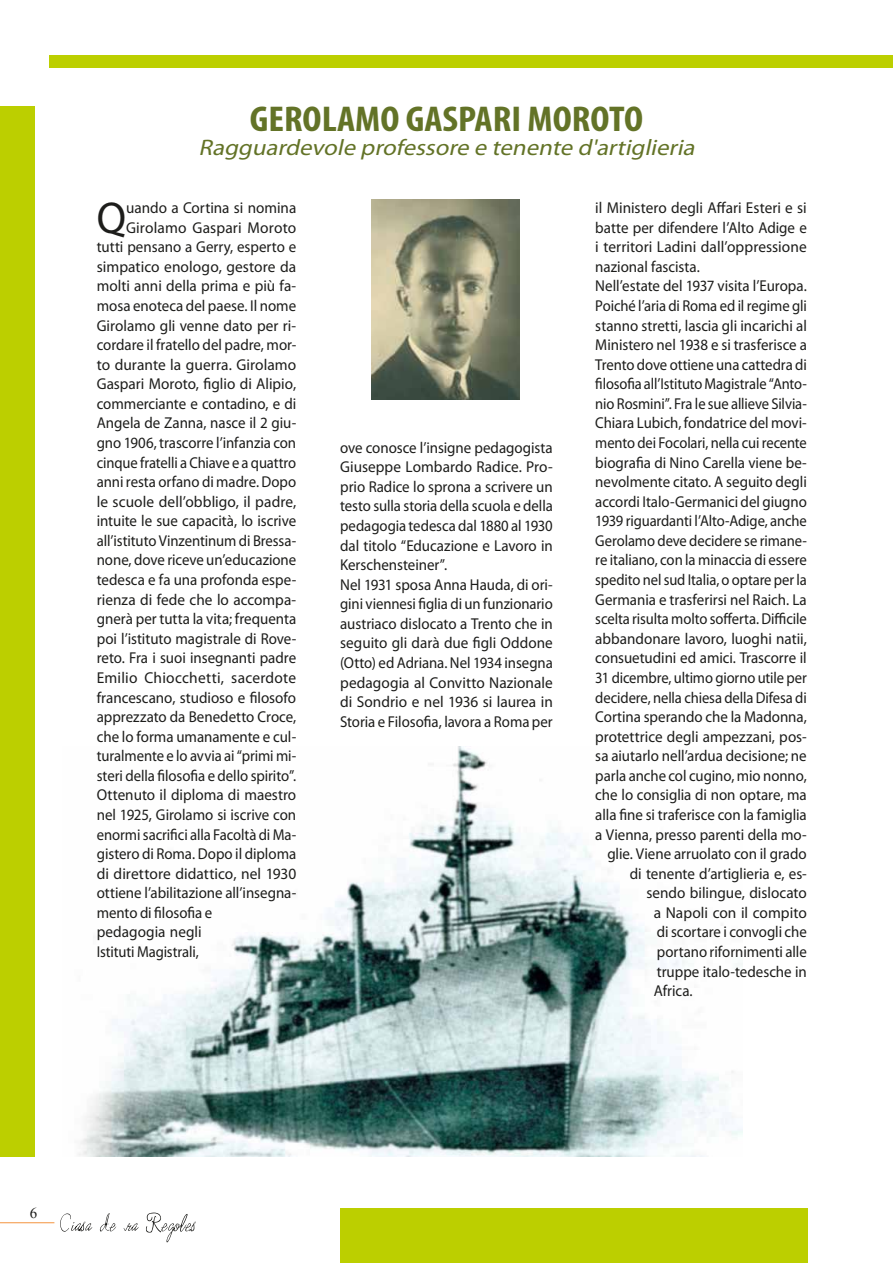
<style>
.page{position:relative;width:893px;height:1263px;background:#fff}
.page>*{position:absolute;margin:0;border:0;box-sizing:border-box;transform-origin:0 0}
.t1{font:44.85px "Myriad Pro";color:#1d1d1b;scale:.95 1}
.t2{font:700 condensed 36px "Myriad Pro";color:#637327;scale:1.1 1}
.t3{font:italic 22.5px "Myriad Pro";color:#637327;scale:1.1 1}
.t4{font:15.75px/19.5px "Myriad Pro";letter-spacing:-.005em;color:#1d1d1b;scale:.95 1}
.t5{font:15.75px "Myriad Pro";letter-spacing:-.005em;color:#1d1d1b;scale:.93 1}
.t6{font:15.75px "Myriad Pro";letter-spacing:-.005em;color:#1d1d1b;scale:.94 1}
.t7{font:15.75px "Myriad Pro";letter-spacing:-.005em;color:#1d1d1b}
.t8{font:15.75px "Myriad Pro";letter-spacing:-.005em;color:#1d1d1b;scale:.96 1}
.t9{font:15.75px "Myriad Pro";letter-spacing:-.005em;color:#1d1d1b;scale:.92 1}
.t10{font:15.75px "Myriad Pro";letter-spacing:.015em;color:#1d1d1b}
.t11{font:15px "Times New Roman";color:#1d1d1b}
</style>
<div class="page">
<hr style="left:0;top:1222px;width:54px;height:1px;background:#f4943f">
<svg style="left:60px;top:1212px;width:136px;height:30px"></svg>
<img style="left:78px;top:746px;width:664px;height:411px">
<img style="left:371px;top:200px;width:149px;height:199px">
<div style="left:0;top:106px;width:34px;height:1051px;background:#bccf00"></div>
<div style="left:340px;top:1208px;width:468px;height:55px;background:#bccf00"></div>
<div style="left:50px;top:55px;width:843px;height:13px;background:#bccf00"></div>
<h2 class="t2" style="left:250px;top:97px;width:359px">GEROLAMO GASPARI MOROTO</h2>
<h3 class="t3" style="left:199px;top:134px;width:457px">Ragguardevole professore e tenente d'artiglieria</h3>
<h1 class="t1" style="left:97px;top:190px;width:32px">Q</h1>
<p class="t8" style="left:126px;top:198px;width:179px">uando a Cortina si nomina</p>
<p class="t7" style="left:126px;top:218px;width:172px">Girolamo Gaspari Moroto</p>
<p class="t4" style="left:97px;top:237px;width:212px">tutti pensano a Gerry, esperto e</p>
<p class="t7" style="left:97px;top:257px;width:201px">simpatico enologo, gestore da</p>
<p class="t8" style="left:97px;top:276px;width:209px">molti anni della prima e più fa-</p>
<p class="t4" style="left:97px;top:296px;width:212px">mosa enoteca del paese. Il nome</p>
<p class="t7" style="left:97px;top:316px;width:201px">Girolamo gli venne dato per ri-</p>
<p class="t4" style="left:97px;top:335px;width:212px">cordare il fratello del padre, mor-</p>
<p class="t7" style="left:97px;top:355px;width:201px">to durante la guerra. Girolamo</p>
<p class="t8" style="left:97px;top:374px;width:209px">Gaspari Moroto, figlio di Alipio,</p>
<p class="t4" style="left:97px;top:394px;width:211px">commerciante e contadino, e di</p>
<p class="t4" style="left:97px;top:413px;width:212px">Angela de Zanna, nasce il 2 giu-</p>
<p class="t4" style="left:97px;top:433px;width:211px">gno 1906, trascorre l’infanzia con</p>
<p class="t5" style="left:97px;top:453px;width:216px">cinque fratelli a Chiave e a quattro</p>
<p class="t6" style="left:97px;top:472px;width:214px">anni resta orfano di madre. Dopo</p>
<p class="t7" style="left:97px;top:492px;width:201px">le scuole dell’obbligo, il padre,</p>
<p class="t4" style="left:97px;top:511px;width:211px">intuite le sue capacità, lo iscrive</p>
<p class="t6" style="left:97px;top:531px;width:214px">all’istituto Vinzentinum di Bressa-</p>
<p class="t6" style="left:97px;top:550px;width:214px">none, dove riceve un’educazione</p>
<p class="t4" style="left:97px;top:570px;width:212px">tedesca e fa una profonda espe-</p>
<p class="t7" style="left:97px;top:590px;width:201px">rienza di fede che lo accompa-</p>
<p class="t4" style="left:97px;top:609px;width:211px">gnerà per tutta la vita; frequenta</p>
<p class="t4" style="left:97px;top:628px;width:212px">poi l’istituto magistrale di Rove-</p>
<p class="t4" style="left:97px;top:648px;width:211px">reto. Fra i suoi insegnanti padre</p>
<p class="t10" style="left:97px;top:668px;width:201px">Emilio Chiocchetti, sacerdote</p>
<p class="t8" style="left:97px;top:687px;width:209px">francescano, studioso e filosofo</p>
<p class="t4" style="left:97px;top:707px;width:211px">apprezzato da Benedetto Croce,</p>
<p class="t4" style="left:97px;top:726px;width:212px">che lo forma umanamente e cul-</p>
<p class="t5" style="left:97px;top:746px;width:216px">turalmente e lo avvia ai “primi mi-</p>
<p class="t6" style="left:97px;top:766px;width:214px">steri della filosofia e dello spirito”.</p>
<p class="t8" style="left:97px;top:785px;width:209px">Ottenuto il diploma di maestro</p>
<p class="t4" style="left:97px;top:805px;width:212px">nel 1925, Girolamo si iscrive con</p>
<p class="t5" style="left:97px;top:824px;width:216px">enormi sacrifici alla Facoltà di Ma-</p>
<p class="t4" style="left:97px;top:844px;width:211px">gistero di Roma. Dopo il diploma</p>
<p class="t7" style="left:97px;top:864px;width:201px">di direttore didattico, nel 1930</p>
<p class="t4" style="left:97px;top:883px;width:212px">ottiene l’abilitazione all’insegna-</p>
<p class="t6" style="left:97px;top:903px;width:124px">mento di filosofia e</p>
<p class="t8" style="left:97px;top:922px;width:111px">pedagogia negli</p>
<p class="t5" style="left:97px;top:942px;width:111px">Istituti Magistrali,</p>
<p class="t4" style="left:340px;top:437px;width:225px">ove conosce l’insigne pedagogista Giuseppe Lombardo Radice. Pro&shy;prio Radice lo sprona a scrivere un testo sulla storia della scuola e della pedagogia tedesca dal 1880 al 1930 dal titolo “Educazione e Lavoro in Kerschensteiner”.<br>Nel 1931 sposa Anna Hauda, di ori&shy;gini viennesi figlia di un funzionario austriaco dislocato a Trento che in seguito gli darà due figli Oddone (Otto) ed Adriana. Nel 1934 insegna pedagogia al Convitto Nazionale di Sondrio e nel 1936 si laurea in Storia e Filosofia, lavora a Roma per</p>
<p class="t7" style="left:595px;top:198px;width:213px">il Ministero degli Affari Esteri e si</p>
<p class="t4" style="left:595px;top:217px;width:224px">batte per difendere l’Alto Adige e</p>
<p class="t7" style="left:595px;top:237px;width:213px">i territori Ladini dall’oppressione</p>
<p class="t4" style="left:595px;top:257px;width:112px">nazional fascista.</p>
<p class="t4" style="left:595px;top:276px;width:224px">Nell’estate del 1937 visita l’Europa.</p>
<p class="t5" style="left:595px;top:296px;width:229px">Poiché l’aria di Roma ed il regime gli</p>
<p class="t4" style="left:595px;top:315px;width:224px">stanno stretti, lascia gli incarichi al</p>
<p class="t4" style="left:595px;top:335px;width:224px">Ministero nel 1938 e si trasferisce a</p>
<p class="t6" style="left:595px;top:355px;width:227px">Trento dove ottiene una cattedra di</p>
<p class="t9" style="left:595px;top:374px;width:231px">filosofia all’Istituto Magistrale “Anto-</p>
<p class="t5" style="left:595px;top:394px;width:229px">nio Rosmini”. Fra le sue allieve Silvia-</p>
<p class="t6" style="left:595px;top:413px;width:227px">Chiara Lubich, fondatrice del movi-</p>
<p class="t9" style="left:595px;top:433px;width:231px">mento dei Focolari, nella cui recente</p>
<p class="t4" style="left:595px;top:452px;width:224px">biografia di Nino Carella viene be-</p>
<p class="t4" style="left:595px;top:472px;width:224px">nevolmente citato. A seguito degli</p>
<p class="t6" style="left:595px;top:492px;width:227px">accordi Italo-Germanici del giugno</p>
<p class="t5" style="left:595px;top:511px;width:229px">1939 riguardanti l’Alto-Adige, anche</p>
<p class="t5" style="left:595px;top:531px;width:229px">Gerolamo deve decidere se rimane-</p>
<p class="t6" style="left:595px;top:550px;width:226px">re italiano, con la minaccia di essere</p>
<p class="t5" style="left:595px;top:570px;width:229px">spedito nel sud Italia, o optare per la</p>
<p class="t4" style="left:595px;top:589px;width:224px">Germania e trasferirsi nel Raich. La</p>
<p class="t5" style="left:595px;top:609px;width:229px">scelta risulta molto sofferta. Difficile</p>
<p class="t8" style="left:595px;top:629px;width:222px">abbandonare lavoro, luoghi natii,</p>
<p class="t4" style="left:595px;top:648px;width:224px">consuetudini ed amici. Trascorre il</p>
<p class="t5" style="left:595px;top:668px;width:229px">31 dicembre, ultimo giorno utile per</p>
<p class="t5" style="left:595px;top:687px;width:229px">decidere, nella chiesa della Difesa di</p>
<p class="t4" style="left:595px;top:707px;width:224px">Cortina sperando che la Madonna,</p>
<p class="t8" style="left:595px;top:727px;width:222px">protettrice degli ampezzani, pos-</p>
<p class="t4" style="left:595px;top:746px;width:224px">sa aiutarlo nell’ardua decisione; ne</p>
<p class="t6" style="left:595px;top:766px;width:226px">parla anche col cugino, mio nonno,</p>
<p class="t4" style="left:595px;top:785px;width:224px">che lo consiglia di non optare, ma</p>
<p class="t4" style="left:595px;top:805px;width:224px">alla fine si traferisce con la famiglia</p>
<p class="t4" style="left:595px;top:824px;width:224px">a Vienna, presso parenti della mo-</p>
<p class="t4" style="left:607px;top:844px;width:211px">glie. Viene arruolato con il grado</p>
<p class="t8" style="left:630px;top:864px;width:186px">di tenente d’artiglieria e, es-</p>
<p class="t8" style="left:646px;top:883px;width:169px">sendo bilingue, dislocato</p>
<p class="t7" style="left:654px;top:903px;width:155px">a Napoli con il compito</p>
<p class="t6" style="left:657px;top:922px;width:161px">di scortare i convogli che</p>
<p class="t6" style="left:657px;top:942px;width:161px">portano rifornimenti alle</p>
<p class="t4" style="left:657px;top:961px;width:159px">truppe italo-tedesche in</p>
<p class="t4" style="left:654px;top:981px;width:42px">Africa.</p>
<p class="t11" style="left:30px;top:1203px;width:9px">6</p>
</div>
